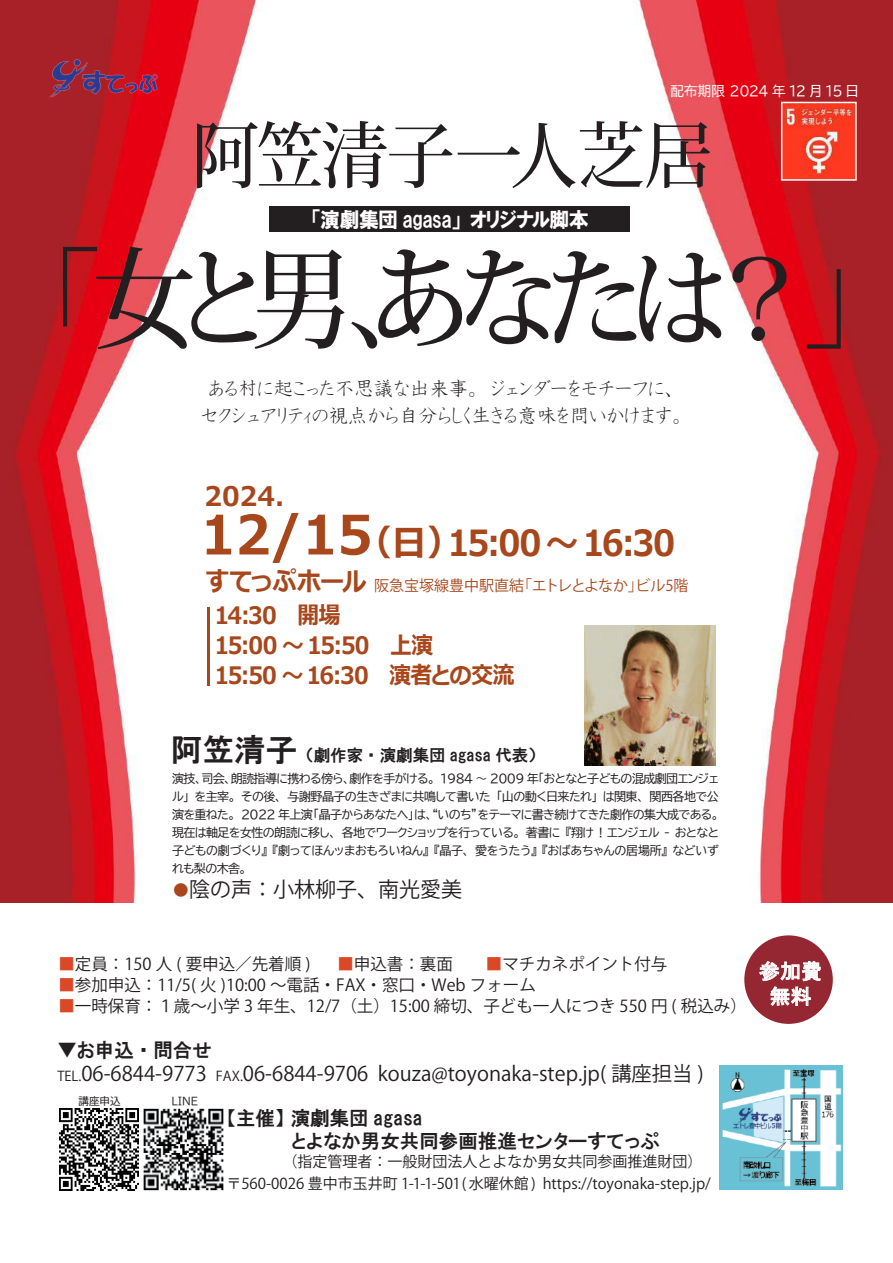
<style>
.page{position:relative;width:893px;height:1263px;background:#fff}
.page>*{position:absolute;margin:0;border:0;box-sizing:border-box;transform-origin:0 0}
.t1{font:500 109.5px "Koz Min Pro";letter-spacing:-.165em;color:#231f20;scale:.94 1}
.t2{font:500 72px "Koz Min Pro";letter-spacing:-.02em;color:#231f20;scale:.94 1}
.t3{font:700 36px "Meiryo";letter-spacing:-.055em;color:#a7471b}
.t4{font:700 27px "Meiryo";color:#a7471b}
.t5{font:700 24px/30px "Meiryo";letter-spacing:-.04em;color:#a7471b;scale:.91 1}
.t6{font:21px/27px "HGP Kyokashotai";letter-spacing:-.025em;color:#231f20;text-align:center;scale:.95 1}
.t7{font:21px "HGP Soei Kakugothic UB";letter-spacing:-.025em;color:#fff;scale:.95 1}
.t8{font:21px "Koz Go Pr 6 N";color:#231f20}
.t9{font:21px/25.2px "MS P Gothic";color:#fff;text-align:center}
.t10{font:20.25px "Koz Go Pr 6 N";color:#231f20}
.t11{font:19.5px/22.5px "HGP Gothic E";color:#231f20}
.t12{font:16.5px "Koz Go Pr 6 N";color:#231f20}
.t13{font:16.5px "HGP Gothic E";color:#231f20}
.t14{font:15px/22.5px "Koz Go Pr 6 N";color:#231f20}
.t15{font:15px "Koz Go Pr 6 N";color:#a7471b}
.t16{font:13.5px "BIZ UDP Gothic";letter-spacing:-.045em;color:#fff}
.t17{font:12px/18px "BIZ UDP Gothic";letter-spacing:-.025em;color:#231f20;text-align:justify}
.t18{font:10.5px "BIZ UDP Gothic";color:#231f20}
.s1{font-size:54px}
.s2{font-family:"Meiryo";font-weight:700;font-size:26.55px}
.s3{font-size:31.5px}
.s4{font-family:"Meiryo";font-weight:700;color:#a7471b}
.s5{color:#db4828}
.s6{font-size:13.5px}
</style>
<div class="page">
<img style="left:135px;top:1108px;width:89px;height:83px">
<img style="left:0;top:0;width:893px;height:903px">
<img style="left:50px;top:59px;width:108px;height:38px">
<div style="left:744px;top:935px;width:89px;height:90px;background:#942731;border-radius:50%"></div>
<div style="left:743px;top:934px;width:91px;height:91px;border:2px solid #fff;border-radius:50%"></div>
<svg style="left:759px;top:961px;width:62px;height:44px"></svg>
<img style="left:719px;top:1065px;width:123px;height:124px">
<img style="left:59px;top:1108px;width:79px;height:82px">
<img style="left:784px;top:105px;width:70px;height:73px">
<div style="left:781px;top:102px;width:76px;height:79px;border:2px solid #fff"></div>
<div style="left:269px;top:206px;width:360px;height:26px;background:#231f20"></div>
<hr style="left:207px;top:607px;width:3px;height:78px;background:#a7471b">
<img style="left:585px;top:626px;width:130px;height:139px">
<p class="t16" style="left:670px;top:84px;width:190px">配布期限 2024 年 12 月 15 日</p>
<h2 class="t2" style="left:192px;top:104px;width:555px">阿笠清子一人芝居</h2>
<h3 class="t7" style="left:312px;top:209px;width:293px">「演劇集団 AGASA」オリジナル脚本</h3>
<h1 class="t1" style="left:-2px;top:221px;width:968px">「女と男、あなたは？」</h1>
<h3 class="t6" style="left:200px;top:374px;width:512px">ある村に起こった不思議な出来事。ジェンダーをモチーフに、セクシュアリティの視点から自分らしく生きる意味を問いかけます。</h3>
<h3 class="t4" style="left:204px;top:477px;width:81px">2024.</h3>
<h3 class="t3" style="left:200px;top:517px;width:477px"><span class="s1">12/15</span>（日）15:00 ～ 16:30</h3>
<p class="t15" style="left:206px;top:577px;width:484px"><span class="s2">すてっぷホール</span> 阪急宝塚線豊中駅直結「エトレとよなか」ビル5階</p>
<h3 class="t5" style="left:215px;top:602px;width:331px">14:30　開場<br>15:00 ～ 15:50　上演<br>15:50 ～ 16:30　演者との交流</h3>
<h3 class="t13" style="left:171px;top:747px;width:367px"><span class="s3">阿笠清子</span>（劇作家・演劇集団 agasa 代表）</h3>
<p class="t17" style="left:172px;top:769px;width:548px">演技、司会、朗読指導に携わる傍ら、劇作を手がける。 1984 ～ 2009 年「おとなと子どもの混成劇団エンジェル」を主宰。その後、与謝野晶子の生きざまに共鳴して書いた「山の動く日来たれ」は関東、関西各地で公演を重ねた。 2022 年上演「晶子からあなたへ」は、“いのち”をテーマに書き続けてきた劇作の集大成である。現在は軸足を女性の朗読に移し、各地でワークショップを行っている。著書に『翔け ! エンジェル - おとなと子どもの劇づくり』『劇ってほんッまおもろいねん』『晶子、愛をうたう』『おばあちゃんの居場所』などいずれも梨の木舎。</p>
<h3 class="t8" style="left:170px;top:877px;width:293px"><span class="s4">●</span>陰の声：小林柳子、南光愛美</h3>
<h3 class="t12" style="left:58px;top:955px;width:254px"><span class="s5">■</span>定員：150 人 ( 要申込／先着順 )</h3>
<h3 class="t12" style="left:337px;top:955px;width:331px"><span class="s5">■</span>申込書：裏面　　<span class="s5">■</span>マチカネポイント付与</h3>
<h3 class="t12" style="left:58px;top:976px;width:479px"><span class="s5">■</span>参加申込：11/5( 火 )10:00 ～電話・FAX・窓口・Web フォーム</h3>
<h3 class="t12" style="left:58px;top:997px;width:690px"><span class="s5">■</span>一時保育：１歳～小学 3 年生、12/7（土）15:00 締切、子ども一人につき 550 円 ( 税込み）</h3>
<h3 class="t11" style="left:57px;top:1039px;width:156px">▼お申込・問合せ</h3>
<h3 class="t10" style="left:57px;top:1062px;width:648px"><span class="s6">TEL.</span>06-6844-9773 <span class="s6">FAX.</span>06-6844-9706 kouza@toyonaka-step.jp( 講座担当 )</h3>
<p class="t18" style="left:79px;top:1096px;width:43px">講座申込</p>
<p class="t18" style="left:171px;top:1096px;width:28px">LINE</p>
<h3 class="t11" style="left:291px;top:1107px;width:370px;text-indent:-65px">【主催】演劇集団 agasa<br>とよなか男女共同参画推進センターすてっぷ</h3>
<p class="t14" style="left:226px;top:1150px;width:486px">　　　　 （指定管理者：一般財団法人とよなか男女共同参画推進財団）〒560-0026 豊中市玉井町 1-1-1-501(水曜休館) https://toyonaka-step.jp/</p>
<h3 class="t9" style="left:759px;top:958px;width:64px">参加費無料</h3>
</div>
